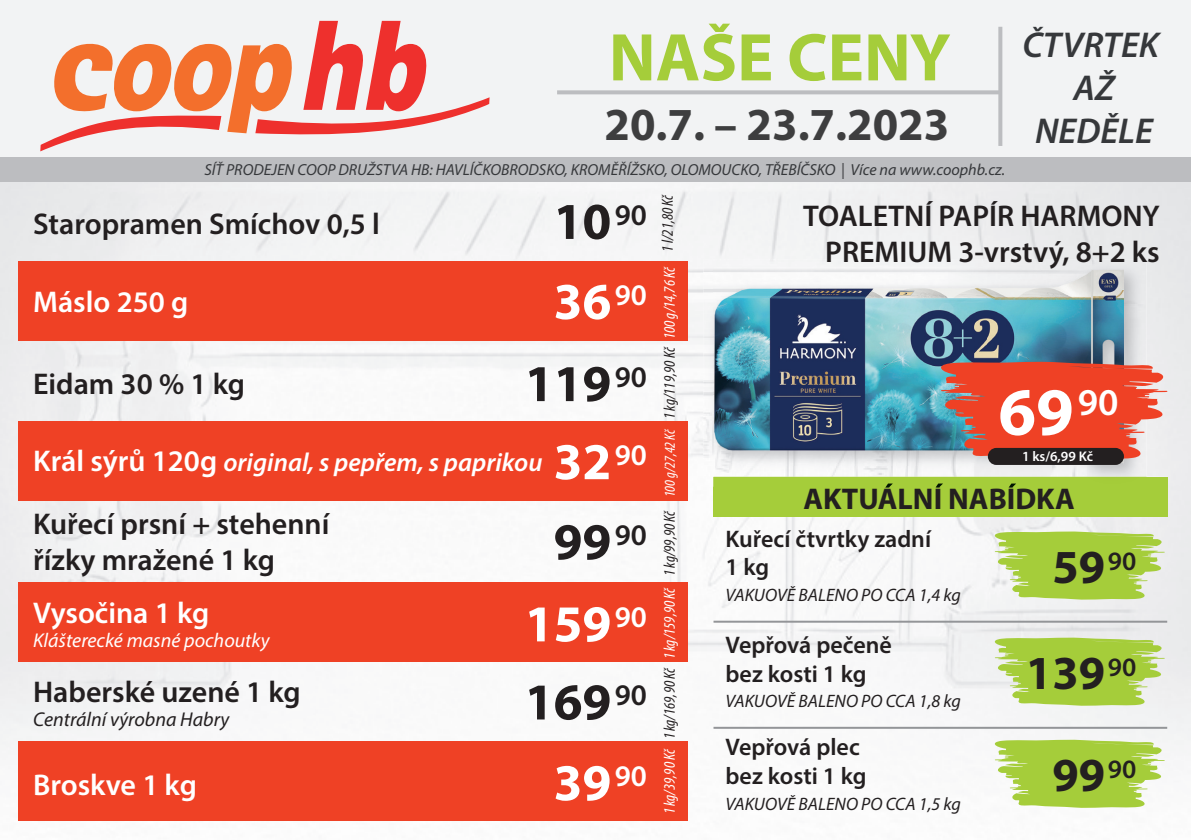
<style>
.page{position:relative;width:1191px;height:840px;background:#fff}
.page>*{position:absolute;margin:0;border:0;box-sizing:border-box;transform-origin:0 0}
.t1{font:700 68px "Myriad Pro";color:#a5cd3a}
.t2{font:700 68px "Myriad Pro";color:#fff}
.t3{font:700 52px "Myriad Pro";color:#231f20}
.t4{font:700 52px "Myriad Pro";color:#fff}
.t5{font:700 47.6px "Myriad Pro";color:#231f20}
.t6{font:700 46px "Myriad Pro";color:#3e3e3f}
.t7{font:italic 600 36px/43.2px "Myriad Pro";color:#36383b;text-align:center}
.t8{font:600 30px/36px "Myriad Pro";color:#231f20;text-align:right}
.t9{font:600 30px "Myriad Pro";color:#fff}
.t10{font:700 30px "Myriad Pro";color:#231f20}
.t11{font:italic 600 26px "Myriad Pro";color:#fff}
.t12{font:600 24px/28.8px "Myriad Pro";color:#231f20}
.t13{font:italic 20px "Myriad Pro";color:#fff}
.t14{font:italic 20px "Myriad Pro";color:#231f20}
.t15{font:italic 18px "Myriad Pro";color:#231f20}
.t16{font:italic 16px "Myriad Pro";color:#36383b}
.t17{font:italic condensed 16px "Myriad Pro";color:#231f20}
.t18{font:italic condensed 16px "Myriad Pro";color:#fff}
.t19{font:italic condensed 15px "Myriad Pro";color:#fff}
.t20{font:600 14px "Myriad Pro";color:#fff}
.s1{font-style:normal;font-size:30px}
.s2{font-weight:700;font-style:normal;font-size:52px}
</style>
<div class="page">
<img style="left:0;top:182px;width:1191px;height:639px">
<div style="left:713px;top:476px;width:454px;height:40px;background:#a5cd3a"></div>
<svg style="left:990px;top:739px;width:176px;height:68px"></svg>
<hr style="left:713px;top:726px;width:454px;height:2px;background:#939598">
<svg style="left:990px;top:637px;width:176px;height:68px;background:#b6d464"></svg>
<hr style="left:713px;top:620px;width:454px;height:2px;background:#939598">
<svg style="left:990px;top:531px;width:176px;height:68px;background:#b6d564"></svg>
<img style="left:703px;top:259px;width:443px;height:227px">
<img style="left:713px;top:476px;width:433px;height:10px">
<img style="left:804px;top:483px;width:270px;height:3px">
<img style="left:714px;top:266px;width:409px;height:199px">
<svg style="left:934px;top:361px;width:235px;height:98px;background:#d8604e"></svg>
<div style="left:987px;top:447px;width:137px;height:17px;background:#231f20;border-radius:9px"></div>
<div style="left:18px;top:741px;width:669px;height:79px;background:#ef4125"></div>
<div style="left:18px;top:581px;width:669px;height:80px;background:#ef4125"></div>
<div style="left:18px;top:421px;width:669px;height:79px;background:#ef4125"></div>
<div style="left:18px;top:261px;width:669px;height:79px;background:#ef4125"></div>
<div style="left:0;top:0;width:1191px;height:158px;background:#f2f3f4"></div>
<div style="left:0;top:157px;width:1191px;height:25px;background:#bcbdc0"></div>
<svg style="left:557px;top:90px;width:441px;height:4px;background:#c0c1c4"></svg>
<svg style="left:998px;top:27px;width:4px;height:119px"></svg>
<svg style="left:40px;top:21px;width:449px;height:130px"></svg>
<h1 class="t1" style="left:609px;top:13px;width:343px">NAŠE CENY</h1>
<p class="t7" style="left:1022px;top:22px;width:138px">ČTVRTEK<br>AŽ</p>
<h3 class="t6" style="left:604px;top:94px;width:346px">20.7. – 23.7.2023</h3>
<p class="t7" style="left:1035px;top:109px;width:119px">NEDĚLE</p>
<p class="t16" style="left:204px;top:160px;width:802px">SÍŤ PRODEJEN COOP DRUŽSTVA HB: HAVLÍČKOBRODSKO, KROMĚŘÍŽSKO, OLOMOUCKO, TŘEBÍČSKO | Více na www.coophb.cz.</p>
<p class="t8" style="left:33px;top:205px;width:348px">Staropramen Smíchov 0,5 l</p>
<h2 class="t3" style="left:553px;top:187px;width:59px">10</h2>
<p class="t17" style="left:658px;top:251px;width:59px;rotate:-90deg">1 l/21,80 Kč</p>
<p class="t8" style="left:614px;top:196px;width:34px">90</p>
<p class="t9" style="left:33px;top:282px;width:157px">Máslo 250 g</p>
<h2 class="t4" style="left:553px;top:267px;width:95px">36<sup>90</sup></h2>
<p class="t8" style="left:33px;top:364px;width:213px">Eidam 30 % 1 kg</p>
<h2 class="t3" style="left:525px;top:349px;width:124px">119<sup>90</sup></h2>
<p class="t11" style="left:33px;top:445px;width:615px"><span class="s1">Král sýrů 120g</span> original, s pepřem, s paprikou <span class="s2">32</span><sup>90</sup></p>
<p class="t8" style="left:33px;top:504px;width:298px;text-align:left">Kuřecí prsní + stehenní řízky mražené 1 kg</p>
<h2 class="t3" style="left:553px;top:507px;width:95px">99<sup>90</sup></h2>
<p class="t9" style="left:33px;top:593px;width:178px">Vysočina 1 kg</p>
<h2 class="t4" style="left:525px;top:589px;width:124px">159<sup>90</sup></h2>
<p class="t13" style="left:33px;top:627px;width:238px">Klášterecké masné pochoutky</p>
<p class="t8" style="left:33px;top:673px;width:269px">Haberské uzené 1 kg</p>
<h2 class="t3" style="left:525px;top:667px;width:124px">169<sup>90</sup></h2>
<p class="t14" style="left:33px;top:706px;width:198px">Centrální výrobna Habry</p>
<h2 class="t4" style="left:553px;top:748px;width:59px">39</h2>
<p class="t9" style="left:33px;top:765px;width:165px">Broskve 1 kg</p>
<p class="t9" style="left:614px;top:756px;width:34px">90</p>
<p class="t18" style="left:660px;top:339px;width:75px;rotate:-90deg">100 g/14,76 Kč</p>
<p class="t17" style="left:660px;top:419px;width:74px;rotate:-90deg">1 kg/119,90 Kč</p>
<p class="t19" style="left:660px;top:497px;width:70px;rotate:-90deg">100 g/27,42 Kč</p>
<p class="t17" style="left:660px;top:576px;width:68px;rotate:-90deg">1 kg/99,90 Kč</p>
<p class="t18" style="left:660px;top:659px;width:74px;rotate:-90deg">1 kg/159,90 Kč</p>
<p class="t17" style="left:660px;top:739px;width:74px;rotate:-90deg">1 kg/169,90 Kč</p>
<p class="t18" style="left:660px;top:814px;width:68px;rotate:-90deg">1 kg/39,90 Kč</p>
<p class="t8" style="left:803px;top:197px;width:358px">TOALETNÍ PAPÍR HARMONY<br>PREMIUM 3-vrstvý, 8+2 ks</p>
<h1 class="t2" style="left:998px;top:367px;width:122px">69<sup>90</sup></h1>
<p class="t20" style="left:1022px;top:447px;width:73px">1 ks/6,99 Kč</p>
<p class="t10" style="left:803px;top:478px;width:273px">AKTUÁLNÍ NABÍDKA</p>
<p class="t12" style="left:725px;top:523px;width:207px">Kuřecí čtvrtky zadní<br>1 kg</p>
<p class="t15" style="left:725px;top:584px;width:237px">VAKUOVĚ BALENO PO CCA 1,4 kg</p>
<p class="t12" style="left:725px;top:629px;width:168px">Vepřová pečeně bez kosti 1 kg</p>
<p class="t15" style="left:725px;top:690px;width:237px">VAKUOVĚ BALENO PO CCA 1,8 kg</p>
<p class="t12" style="left:725px;top:731px;width:142px">Vepřová plec bez kosti 1 kg</p>
<p class="t15" style="left:725px;top:792px;width:237px">VAKUOVĚ BALENO PO CCA 1,5 kg</p>
<h3 class="t5" style="left:1052px;top:535px;width:86px">59<sup>90</sup></h3>
<h3 class="t5" style="left:1026px;top:641px;width:112px">139<sup>90</sup></h3>
<h3 class="t5" style="left:1052px;top:743px;width:86px">99<sup>90</sup></h3>
</div>
